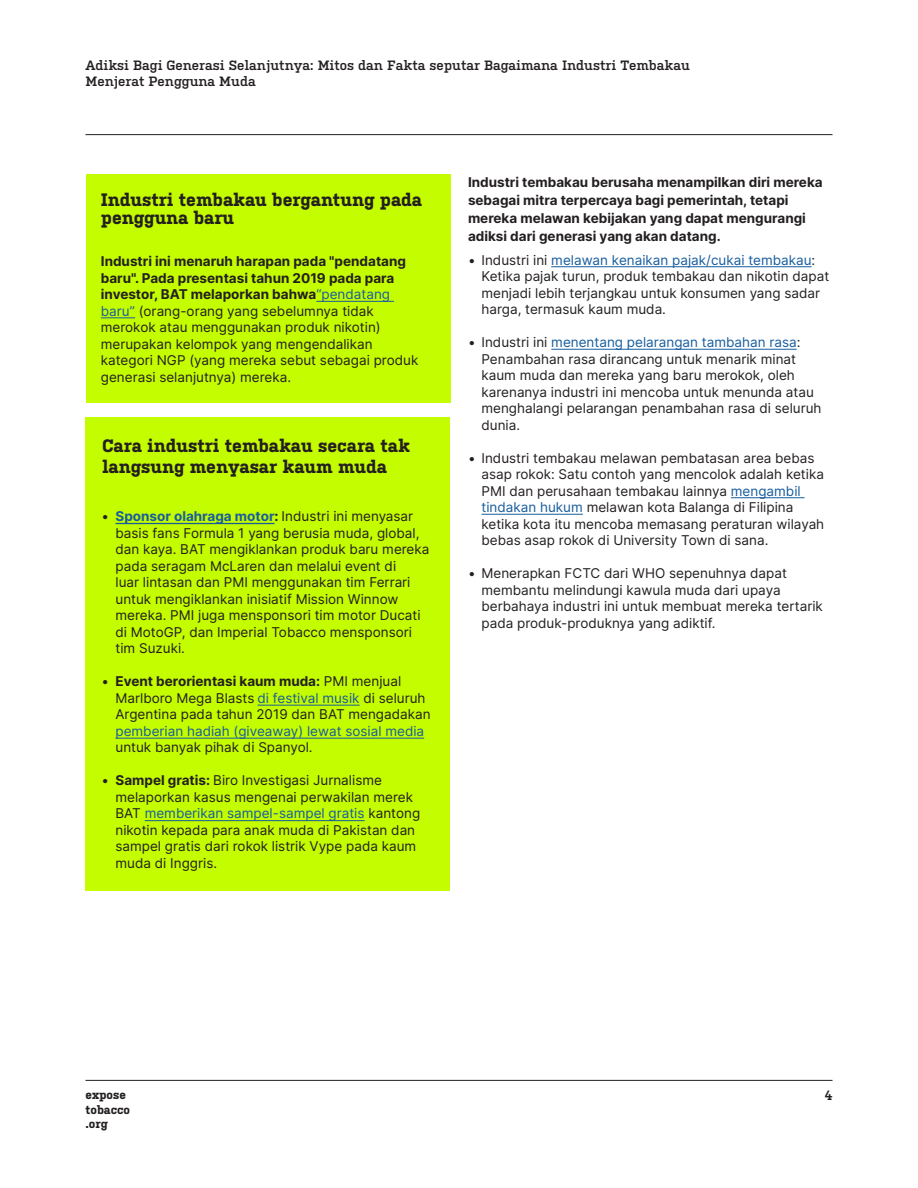
<style>
.page{position:relative;width:918px;height:1188px;background:#fff}
.page>*{position:absolute;margin:0;border:0;box-sizing:border-box;transform-origin:0 0}
.t1{font:700 18px/21px "Kulturista";color:#231f20}
.Body_Copy{font:13.5px/16.5px "Inter";color:#231f20}
.Body_Copy-2{font:700 13.5px/18px "Inter";color:#231f20}
.t2{font:600 13.5px/16.2px "Kulturista";color:#231f20}
.t3{font:700 12px/13.8px "Kulturista";color:#231f20}
.s1{font-weight:700}
.s2{color:#175d9e}
.s3{font-weight:700;color:#175d9e}
</style>
<div class="page">
<hr style="left:86px;top:1080px;width:746px;height:1px;background:#231f20">
<hr style="left:86px;top:134px;width:746px;height:1px;background:#231f20">
<div style="left:86px;top:418px;width:364px;height:473px;background:#c4fc00"></div>
<div style="left:86px;top:174px;width:364px;height:229px;background:#c4fc00"></div>
<hr style="left:116px;top:523px;width:159px;height:1px;background:#175d9e">
<hr style="left:258px;top:705px;width:102px;height:1px;background:#175d9e">
<hr style="left:116px;top:738px;width:308px;height:1px;background:#175d9e">
<hr style="left:145px;top:820px;width:220px;height:1px;background:#175d9e">
<hr style="left:316px;top:301px;width:78px;height:1px;background:#175d9e">
<hr style="left:101px;top:317px;width:34px;height:1px;background:#175d9e">
<hr style="left:551px;top:266px;width:261px;height:1px;background:#175d9e">
<hr style="left:551px;top:349px;width:246px;height:1px;background:#175d9e">
<hr style="left:731px;top:497px;width:74px;height:1px;background:#175d9e">
<hr style="left:482px;top:514px;width:101px;height:1px;background:#175d9e">
<p class="t2" style="left:86px;top:56px;width:606px">Adiksi Bagi Generasi Selanjutnya: Mitos dan Fakta seputar Bagaimana Industri Tembakau<br>Menjerat Pengguna Muda</p>
<h4 class="t1" style="left:101px;top:189px;width:323px;line-height:18px">Industri tembakau bergantung pada pengguna baru</h4>
<p class="Body_Copy" style="left:101px;top:253px;width:319px"><span class="s1">Industri ini menaruh harapan pada "pendatang baru". Pada presentasi tahun 2019 pada para investor, BAT melaporkan bahwa</span><span class="s2">“pendatang baru”</span> (orang-orang yang sebelumnya tidak merokok atau menggunakan produk nikotin) merupakan kelompok yang mengendalikan kategori NGP (yang mereka sebut sebagai produk generasi selanjutnya) mereka.</p>
<h4 class="t1" style="left:102px;top:433px;width:310px">Cara industri tembakau secara tak langsung menyasar kaum muda</h4>
<p class="Body_Copy" style="left:116px;top:508px;width:315px;text-indent:-14px"><span class="s1">•</span> <span class="s3">Sponsor olahraga motor</span><span class="s1">:</span> Industri ini menyasar basis fans Formula 1 yang berusia muda, global, dan kaya. BAT mengiklankan produk baru mereka pada seragam McLaren dan melalui event di<br>luar lintasan dan PMI menggunakan tim Ferrari untuk mengiklankan inisiatif Mission Winnow mereka. PMI juga mensponsori tim motor Ducati di MotoGP, dan Imperial Tobacco mensponsori tim Suzuki.</p>
<p class="Body_Copy" style="left:116px;top:673px;width:317px;text-indent:-14px"><span class="s1">• Event berorientasi kaum muda:</span> PMI menjual Marlboro Mega Blasts <span class="s2">di festival musik</span> di seluruh Argentina pada tahun 2019 dan BAT mengadakan <span class="s2">pemberian hadiah (giveaway) lewat sosial media </span>untuk banyak pihak di Spanyol.</p>
<p class="Body_Copy" style="left:116px;top:772px;width:306px;text-indent:-14px"><span class="s1">• Sampel gratis:</span> Biro Investigasi Jurnalisme melaporkan kasus mengenai perwakilan merek BAT <span class="s2">memberikan sampel-sampel gratis</span> kantong nikotin kepada para anak muda di Pakistan dan sampel gratis dari rokok listrik Vype pada kaum muda di Inggris.</p>
<p class="Body_Copy-2" style="left:468px;top:173px;width:356px">Industri tembakau berusaha menampilkan diri mereka sebagai mitra terpercaya bagi pemerintah, tetapi mereka melawan kebijakan yang dapat mengurangi adiksi dari generasi yang akan datang.</p>
<p class="Body_Copy" style="left:482px;top:251px;width:349px;text-indent:-14px">• Industri ini <span class="s2">melawan kenaikan pajak/cukai tembakau</span>:<br>Ketika pajak turun, produk tembakau dan nikotin dapat menjadi lebih terjangkau untuk konsumen yang sadar harga, termasuk kaum muda.</p>
<p class="Body_Copy" style="left:482px;top:334px;width:342px;text-indent:-14px">• Industri ini <span class="s2">menentang pelarangan tambahan rasa</span>:<br>Penambahan rasa dirancang untuk menarik minat kaum muda dan mereka yang baru merokok, oleh karenanya industri ini mencoba untuk menunda atau menghalangi pelarangan penambahan rasa di seluruh dunia.</p>
<p class="Body_Copy" style="left:482px;top:449px;width:344px;text-indent:-14px">• Industri tembakau melawan pembatasan area bebas asap rokok: Satu contoh yang mencolok adalah ketika PMI dan perusahaan tembakau lainnya <span class="s2">mengambil tindakan hukum</span> melawan kota Balanga di Filipina ketika kota itu mencoba memasang peraturan wilayah bebas asap rokok di University Town di sana.</p>
<p class="Body_Copy" style="left:482px;top:565px;width:343px;text-indent:-14px">• Menerapkan FCTC dari WHO sepenuhnya dapat membantu melindungi kawula muda dari upaya berbahaya industri ini untuk membuat mereka tertarik pada produk-produknya yang adiktif.</p>
<p class="t3" style="left:86px;top:1087px;width:42px">expose</p>
<p class="t2" style="left:825px;top:1087px;width:9px">4</p>
<p class="t3" style="left:86px;top:1102px;width:46px">tobacco .org</p>
</div>
